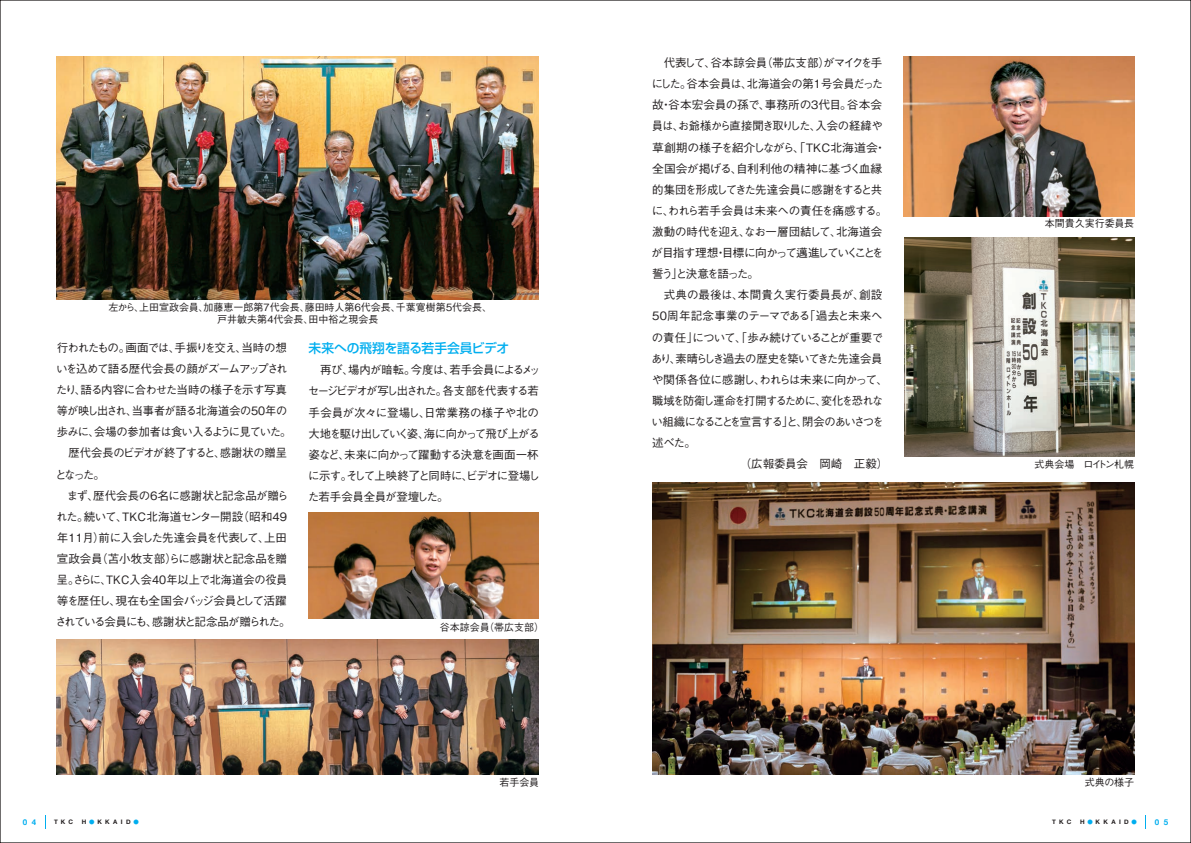
<style>
.page{position:relative;width:1191px;height:843px;background:#fff}
.page>*{position:absolute;margin:0;border:0;box-sizing:border-box;transform-origin:0 0}
.t1{font:500 13px "Shin Go Pr 6";color:#00aeef}
.t2{font:500 11.5px/21.1px "Gothic BBB Pr 6";letter-spacing:-.055em;color:#231f20}
.t3{font:500 11.5px "Gothic BBB Pr 6";letter-spacing:-.125em;color:#231f20}
.t4{font:500 11.5px "Gothic BBB Pr 6";letter-spacing:-.035em;color:#231f20}
.t5{font:500 11.5px "Gothic BBB Pr 6";letter-spacing:.015em;color:#231f20}
.t6{font:500 11.5px "Gothic BBB Pr 6";letter-spacing:.01em;color:#231f20}
.t7{font:500 11.5px "Gothic BBB Pr 6";letter-spacing:-.09em;color:#231f20}
.t8{font:500 11.5px "Gothic BBB Pr 6";letter-spacing:-.11em;color:#231f20}
.t9{font:500 11.5px "Gothic BBB Pr 6";letter-spacing:-.1em;color:#231f20}
.t10{font:500 11.5px "Gothic BBB Pr 6";letter-spacing:-.025em;color:#231f20}
.t11{font:500 11.5px "Gothic BBB Pr 6";letter-spacing:-.005em;color:#231f20}
.t12{font:500 11.5px "Gothic BBB Pr 6";letter-spacing:-.085em;color:#231f20}
.t13{font:500 11.5px "Gothic BBB Pr 6";letter-spacing:.005em;color:#231f20}
.t14{font:500 11.5px "Gothic BBB Pr 6";letter-spacing:-.075em;color:#231f20}
.t15{font:500 11.5px "Gothic BBB Pr 6";letter-spacing:-.02em;color:#231f20}
.t16{font:500 11.5px "Gothic BBB Pr 6";letter-spacing:.02em;color:#231f20}
.t17{font:500 11.5px "Gothic BBB Pr 6";color:#231f20}
.t18{font:500 10px/12px "Gothic BBB Pr 6";color:#231f20;text-align:center}
.t19{font:500 10px "Gothic BBB Pr 6";letter-spacing:-.03em;color:#231f20}
.t20{font:700 8px "Helvetica Neue";color:#00aeef}
.t21{font:700 6.2px "Helvetica Neue";letter-spacing:.55em;color:#231f20}
.s1{font-family:"Koz Go Pr 6 N";font-weight:400;font-size:5.4px;color:#00aeef}
</style>
<div class="page">
<img style="left:904px;top:237px;width:231px;height:219px">
<img style="left:57px;top:639px;width:482px;height:135px">
<img style="left:57px;top:57px;width:482px;height:242px">
<img style="left:652px;top:482px;width:482px;height:292px">
<img style="left:309px;top:512px;width:230px;height:106px">
<img style="left:904px;top:57px;width:230px;height:159px">
<svg style="left:45px;top:815px;width:1px;height:13px"></svg>
<svg style="left:1145px;top:815px;width:1px;height:13px"></svg>
<p class="t18" style="left:108px;top:300px;width:385px">左から、上田宣政会員、加藤恵一郎第７代会長、藤田時人第６代会長、千葉寛樹第５代会長、戸井敏夫第４代会長、田中裕之現会長</p>
<p class="t9" style="left:57px;top:338px;width:232px">行われたもの。画面では、手振りを交え、当時の想</p>
<p class="t12" style="left:56px;top:359px;width:233px">いを込めて語る歴代会長の顔がズームアップされ</p>
<p class="t2" style="left:56px;top:378px;width:233px">たり、語る内容に合わせた当時の様子を示す写真</p>
<p class="t10" style="left:57px;top:401px;width:232px">等が映し出され、当事者が語る北海道会の50年の</p>
<p class="t2" style="left:57px;top:420px;width:236px">歩みに、会場の参加者は食い入るように見ていた。</p>
<p class="t15" style="left:68px;top:443px;width:220px">歴代会長のビデオが終了すると、感謝状の贈呈</p>
<p class="t2" style="left:55px;top:463px;width:51px">となった。</p>
<p class="t4" style="left:57px;top:486px;width:233px">　まず、歴代会長の６名に感謝状と記念品が贈ら</p>
<p class="t5" style="left:56px;top:507px;width:232px">れた。続いて、TKC北海道センター開設（昭和49</p>
<p class="t4" style="left:57px;top:528px;width:232px">年11月）前に入会した先達会員を代表して、上田</p>
<p class="t13" style="left:57px;top:549px;width:232px">宣政会員（苫小牧支部）らに感謝状と記念品を贈</p>
<p class="t6" style="left:57px;top:570px;width:232px">呈。さらに、TKC入会40年以上で北海道会の役員</p>
<p class="t14" style="left:57px;top:591px;width:232px">等を歴任し、現在も全国会バッジ会員として活躍</p>
<p class="t3" style="left:55px;top:612px;width:237px">されている会員にも、感謝状と記念品が贈られた。</p>
<p class="t1" style="left:309px;top:337px;width:202px">未来への飛翔を語る若手会員ビデオ</p>
<p class="t2" style="left:308px;top:358px;width:234px;text-indent:12px">再び、場内が暗転。今度は、若手会員によるメッセージビデオが写し出された。各支部を代表する若手会員が次々に登場し、日常業務の様子や北の大地を駆け出していく姿、海に向かって飛び上がる姿など、未来に向かって躍動する決意を画面一杯に示す。そして上映終了と同時に、ビデオに登場した若手会員全員が登壇した。</p>
<p class="t18" style="left:440px;top:620px;width:106px">谷本諒会員（帯広支部）</p>
<p class="t2" style="left:651px;top:51px;width:238px">　代表して、谷本諒会員（帯広支部）がマイクを手にした。谷本会員は、北海道会の第１号会員だった故・谷本宏会員の孫で、事務所の３代目。谷本会員は、お爺様から直接聞き取りした、入会の経緯や草創期の様子を紹介しながら、「TKC北海道会・全国会が掲げる、自利利他の精神に基づく血縁的集団を形成してきた先達会員に感謝をすると共に、われら若手会員は未来への責任を痛感する。激動の時代を迎え、なお一層団結して、北海道会が目指す理想・目標に向かって邁進していくことを誓う」と決意を語った。</p>
<p class="t16" style="left:664px;top:286px;width:220px">式典の最後は、本間貴久実行委員長が、創設</p>
<p class="t11" style="left:652px;top:307px;width:232px">50周年記念事業のテーマである「過去と未来へ</p>
<p class="t2" style="left:652px;top:326px;width:233px">の責任」について、「歩み続けていることが重要で</p>
<p class="t7" style="left:651px;top:349px;width:233px">あり、素晴らしき過去の歴史を築いてきた先達会員</p>
<p class="t2" style="left:652px;top:368px;width:238px">や関係各位に感謝し、われらは未来に向かって、</p>
<p class="t8" style="left:652px;top:391px;width:233px">職域を防衛し運命を打開するために、変化を恐れな</p>
<p class="t3" style="left:651px;top:412px;width:234px">い組織になることを宣言する」と、閉会のあいさつを</p>
<p class="t2" style="left:652px;top:431px;width:45px">述べた。</p>
<p class="t17" style="left:740px;top:454px;width:150px">（広報委員会　岡崎　正毅）</p>
<p class="t18" style="left:1045px;top:216px;width:91px">本間貴久実行委員長</p>
<p class="t19" style="left:1034px;top:456px;width:101px">式典会場　ロイトン札幌</p>
<p class="t18" style="left:499px;top:775px;width:41px">若手会員</p>
<p class="t18" style="left:1085px;top:775px;width:51px">式典の様子</p>
<p class="t20" style="left:23px;top:815px;width:15px">0 4</p>
<p class="t21" style="left:54px;top:817px;width:21px">TKC</p>
<p class="t21" style="left:82px;top:817px;width:58px">H<span class="s1">●</span>KKAID<span class="s1">●</span></p>
<p class="t21" style="left:1052px;top:817px;width:21px">TKC</p>
<p class="t21" style="left:1080px;top:817px;width:58px">H<span class="s1">●</span>KKAID<span class="s1">●</span></p>
<p class="t20" style="left:1155px;top:815px;width:15px">0 5</p>
</div>
